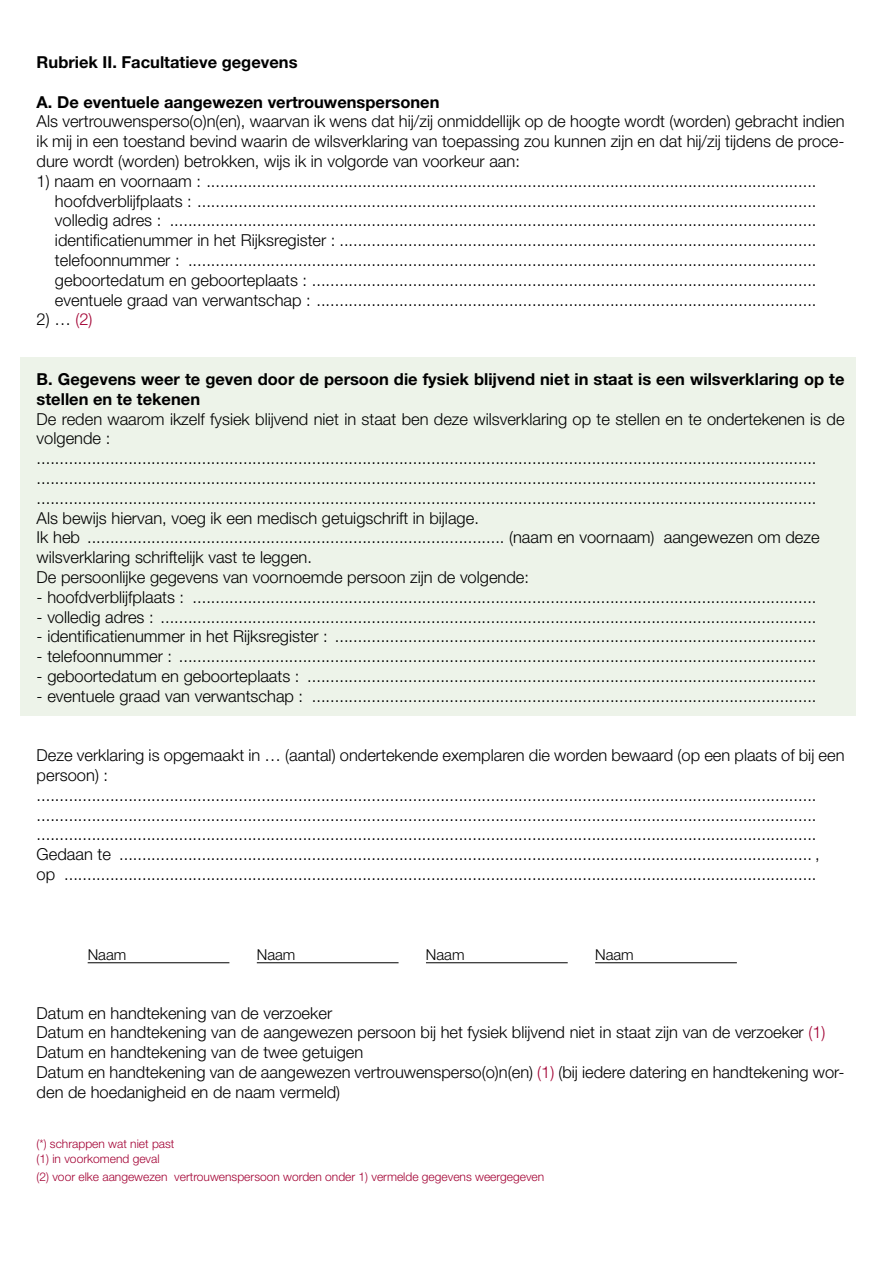
<style>
.page{position:relative;width:893px;height:1263px;background:#fff}
.page>*{position:absolute;margin:0;border:0;box-sizing:border-box;transform-origin:0 0}
.t1{font:300 16.5px/19.8px "Helvetica Neue";color:#000}
.t2{font:700 16.5px/19.8px "Helvetica Neue";color:#000}
.t3{font:300 15px "Helvetica Neue";color:#000}
.t4{font:300 12px/14.4px "Helvetica Neue";color:#a30234}
.s1{color:#a30234}
</style>
<div class="page">
<hr style="left:892px;top:0;width:1px;height:1263px;background:#f1f1f2">
<div style="left:21px;top:358px;width:835px;height:358px;background:#edf3e9"></div>
<hr style="left:88px;top:962px;width:141px;height:1px;background:#000">
<hr style="left:595px;top:962px;width:142px;height:1px;background:#000">
<hr style="left:257px;top:962px;width:142px;height:1px;background:#000">
<hr style="left:426px;top:962px;width:142px;height:1px;background:#000">
<p class="t2" style="left:37px;top:52px;width:262px">Rubriek II. Facultatieve gegevens</p>
<p class="t2" style="left:37px;top:92px;width:404px">A. De eventuele aangewezen vertrouwenspersonen</p>
<p class="t1" style="left:37px;top:111px;width:809px;text-align:justify">Als vertrouwensperso(o)n(en), waarvan ik wens dat hij/zij onmiddellijk op de hoogte wordt (worden) gebracht indien ik mij in een toestand bevind waarin de wilsverklaring van toepassing zou kunnen zijn en dat hij/zij tijdens de proce&shy;dure wordt (worden) betrokken, wijs ik in volgorde van voorkeur aan:</p>
<p class="t1" style="left:55px;top:171px;width:763px;text-align:justify;text-indent:-18px">1) naam en voornaam : ..................................................................................................................................... hoofdverblijfplaats : ....................................................................................................................................... volledig adres : ............................................................................................................................................. identificatienummer in het Rijksregister : ........................................................................................................ telefoonnummer : ......................................................................................................................................... geboortedatum en geboorteplaats : .............................................................................................................. eventuele graad van verwantschap : .............................................................................................................</p>
<p class="t1" style="left:37px;top:309px;width:57px">2) … <span class="s1">(2)</span></p>
<p class="t2" style="left:37px;top:369px;width:809px">B. Gegevens weer te geven door de persoon die fysiek blijvend niet in staat is een wilsverklaring op te stellen en te tekenen</p>
<p class="t1" style="left:37px;top:408px;width:809px">De reden waarom ikzelf fysiek blijvend niet in staat ben deze wilsverklaring op te stellen en te ondertekenen is de volgende : .......................................................................................................................................................................... .......................................................................................................................................................................... ..........................................................................................................................................................................<br>Als bewijs hiervan, voeg ik een medisch getuigschrift in bijlage.<br>Ik heb ........................................................................................... (naam en voornaam) aangewezen om deze wilsverklaring schriftelijk vast te leggen.<br>De persoonlijke gegevens van voornoemde persoon zijn de volgende:</p>
<p class="t1" style="left:37px;top:587px;width:781px">- hoofdverblijfplaats : ........................................................................................................................................</p>
<p class="t1" style="left:37px;top:606px;width:781px">- volledig adres : ...............................................................................................................................................</p>
<p class="t1" style="left:37px;top:626px;width:781px">- identificatienummer in het Rijksregister : .........................................................................................................</p>
<p class="t1" style="left:37px;top:646px;width:781px">- telefoonnummer : ...........................................................................................................................................</p>
<p class="t1" style="left:37px;top:666px;width:781px">- geboortedatum en geboorteplaats : ...............................................................................................................</p>
<p class="t1" style="left:37px;top:686px;width:781px">- eventuele graad van verwantschap : ..............................................................................................................</p>
<p class="t1" style="left:37px;top:745px;width:809px">Deze verklaring is opgemaakt in … (aantal) ondertekende exemplaren die worden bewaard (op een plaats of bij een persoon) : .......................................................................................................................................................................... .......................................................................................................................................................................... ..........................................................................................................................................................................<br>Gedaan te ....................................................................................................................................................... ,<br>op ....................................................................................................................................................................</p>
<p class="t3" style="left:88px;top:945px;width:40px">Naam</p>
<p class="t3" style="left:257px;top:945px;width:40px">Naam</p>
<p class="t3" style="left:426px;top:945px;width:40px">Naam</p>
<p class="t3" style="left:595px;top:945px;width:40px">Naam</p>
<p class="t1" style="left:37px;top:1002px;width:809px">Datum en handtekening van de verzoeker<br>Datum en handtekening van de aangewezen persoon bij het fysiek blijvend niet in staat zijn van de verzoeker <span class="s1">(1)<br></span>Datum en handtekening van de twee getuigen<br>Datum en handtekening van de aangewezen vertrouwensperso(o)n(en) <span class="s1">(1)</span> (bij iedere datering en handtekening wor&shy;den de hoedanigheid en de naam vermeld)</p>
<p class="t4" style="left:37px;top:1136px;width:139px">(*) schrappen wat niet past (1) in voorkomend geval</p>
<p class="t4" style="left:37px;top:1169px;width:509px">(2) voor elke aangewezen vertrouwenspersoon worden onder 1) vermelde gegevens weergegeven</p>
</div>
